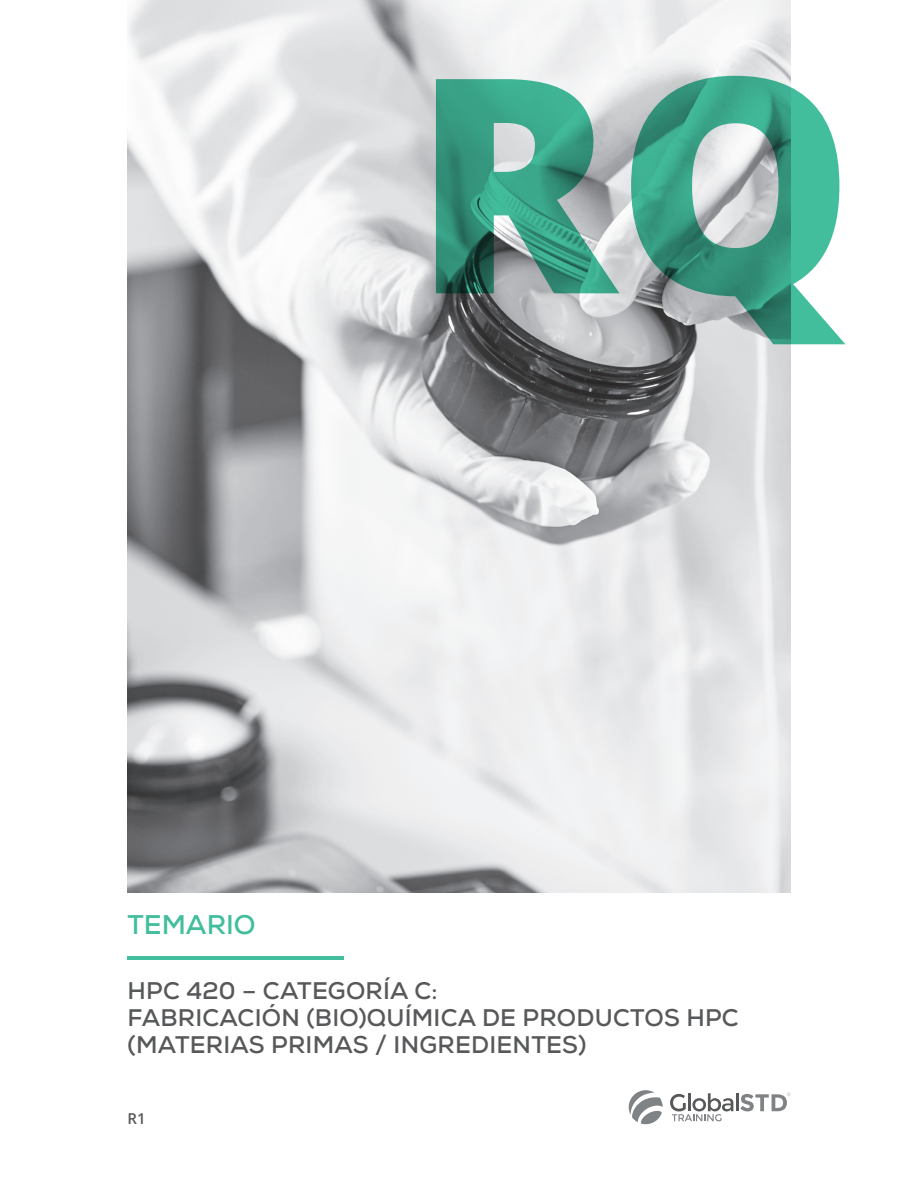
<style>
.page{position:relative;width:918px;height:1188px;background:#fff}
.page>*{position:absolute;margin:0;border:0;box-sizing:border-box;transform-origin:0 0}
.t1{font:800 300px "Open Sans";color:#43be9d}
.t2{font:700 27px "Nexa";color:#43be9d}
.t3{font:700 24px/27px "Nexa";letter-spacing:.01em;color:#57585a}
.t4{font:600 15px "Open Sans";color:#57585a}
</style>
<div class="page">
<img style="left:128px;top:0;width:662px;height:893px">
<hr style="left:736px;top:1093px;width:3px;height:18px;background:#57585a">
<svg style="left:670px;top:1093px;width:63px;height:28px"></svg>
<svg style="left:629px;top:1090px;width:34px;height:34px"></svg>
<svg style="left:740px;top:1093px;width:50px;height:18px"></svg>
<hr style="left:128px;top:956px;width:216px;height:3px;background:#43be9d">
<h1 class="t1" style="left:413px;top:-44px;width:444px">RQ</h1>
<p class="t2" style="left:128px;top:908px;width:130px">TEMARIO</p>
<p class="t3" style="left:128px;top:977px;width:613px">HPC 420 – CATEGORÍA C:<br>FABRICACIÓN (BIO)QUÍMICA DE PRODUCTOS HPC (MATERIAS PRIMAS / INGREDIENTES)</p>
<p class="t4" style="left:128px;top:1108px;width:20px">R1</p>
</div>
